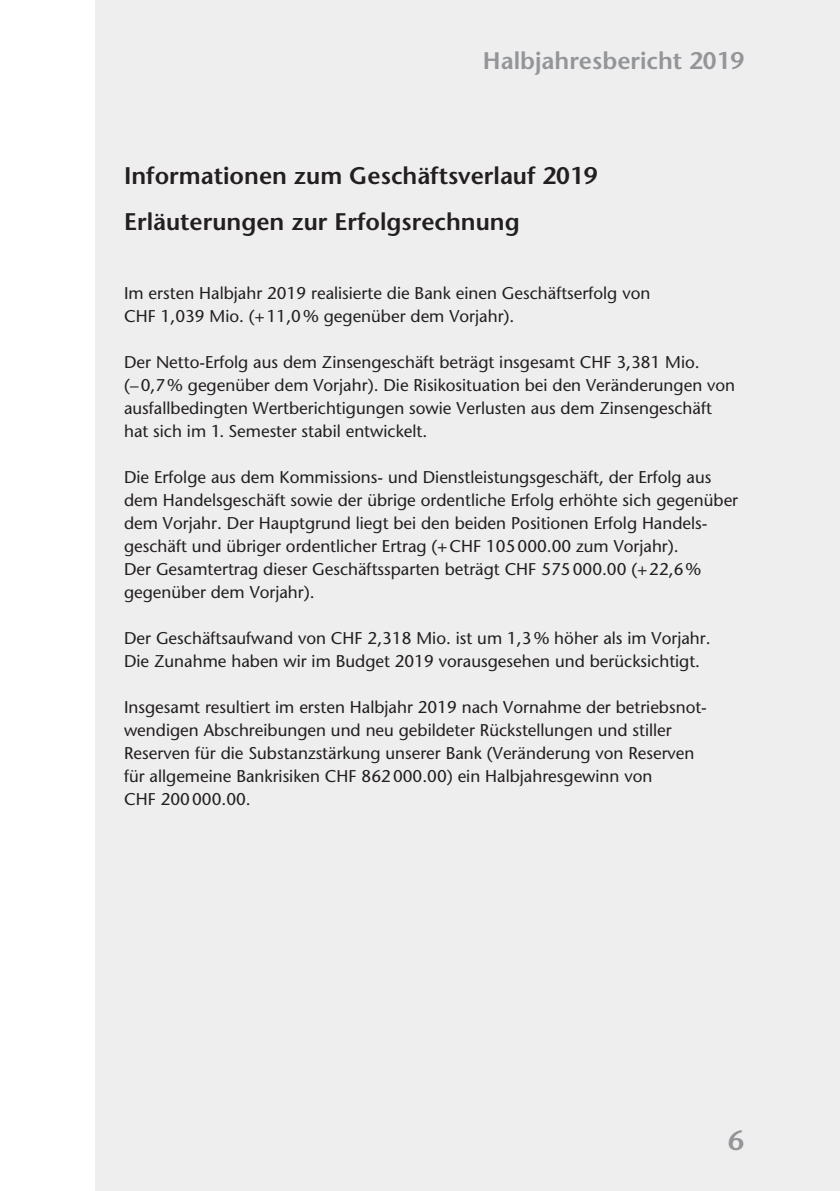
<style>
.page{position:relative;width:840px;height:1191px;background:#fff}
.page>*{position:absolute;margin:0;border:0;box-sizing:border-box;transform-origin:0 0}
.t1{font:600 28px "Stone Sans Std";color:#939598}
.t2{font:600 24px/46px "Stone Sans Std";color:#231f20}
.t3{font:600 24px "Stone Sans Std";color:#939598}
.t4{font:500 17px/23px "Stone Sans Std";color:#231f20}
</style>
<div class="page">
<div style="left:96px;top:0;width:743px;height:1191px;background:#eeeeef"></div>
<h2 class="t3" style="left:482px;top:46px;width:263px">Halbjahresbericht 2019</h2>
<h2 class="t2" style="left:124px;top:153px;width:475px">Informationen zum Geschäftsverlauf 2019<br>Erläuterungen zur Erfolgsrechnung</h2>
<p class="t4" style="left:124px;top:282px;width:527px">Im ersten Halbjahr 2019 realisierte die Bank einen Geschäftserfolg von<br>CHF 1,039 Mio. (+11,0% gegenüber dem Vorjahr).</p>
<p class="t4" style="left:124px;top:351px;width:612px">Der Netto-Erfolg aus dem Zinsengeschäft beträgt insgesamt CHF 3,381 Mio. (–0,7% gegenüber dem Vorjahr). Die Risikosituation bei den Veränderungen von ausfallbedingten Wertberichtigungen sowie Verlusten aus dem Zinsengeschäft hat sich im 1. Semester stabil entwickelt.</p>
<p class="t4" style="left:124px;top:466px;width:615px">Die Erfolge aus dem Kommissions- und Dienstleistungsgeschäft, der Erfolg aus dem Handelsgeschäft sowie der übrige ordentliche Erfolg erhöhte sich gegenüber dem Vorjahr. Der Hauptgrund liegt bei den beiden Positionen Erfolg Handels&shy;geschäft und übriger ordentlicher Ertrag (+CHF 105000.00 zum Vorjahr).<br>Der Gesamtertrag dieser Geschäftssparten beträgt CHF 575000.00 (+22,6% gegenüber dem Vorjahr).</p>
<p class="t4" style="left:124px;top:627px;width:587px">Der Geschäftsaufwand von CHF 2,318 Mio. ist um 1,3% höher als im Vorjahr.<br>Die Zunahme haben wir im Budget 2019 vorausgesehen und berücksichtigt.</p>
<p class="t4" style="left:124px;top:696px;width:584px">Insgesamt resultiert im ersten Halbjahr 2019 nach Vornahme der betriebsnot&shy;wendigen Abschreibungen und neu gebildeter Rückstellungen und stiller Reserven für die Substanzstärkung unserer Bank (Veränderung von Reserven für allgemeine Bankrisiken CHF 862000.00) ein Halbjahresgewinn von<br>CHF 200000.00.</p>
<h1 class="t1" style="left:727px;top:1123px;width:18px">6</h1>
</div>
